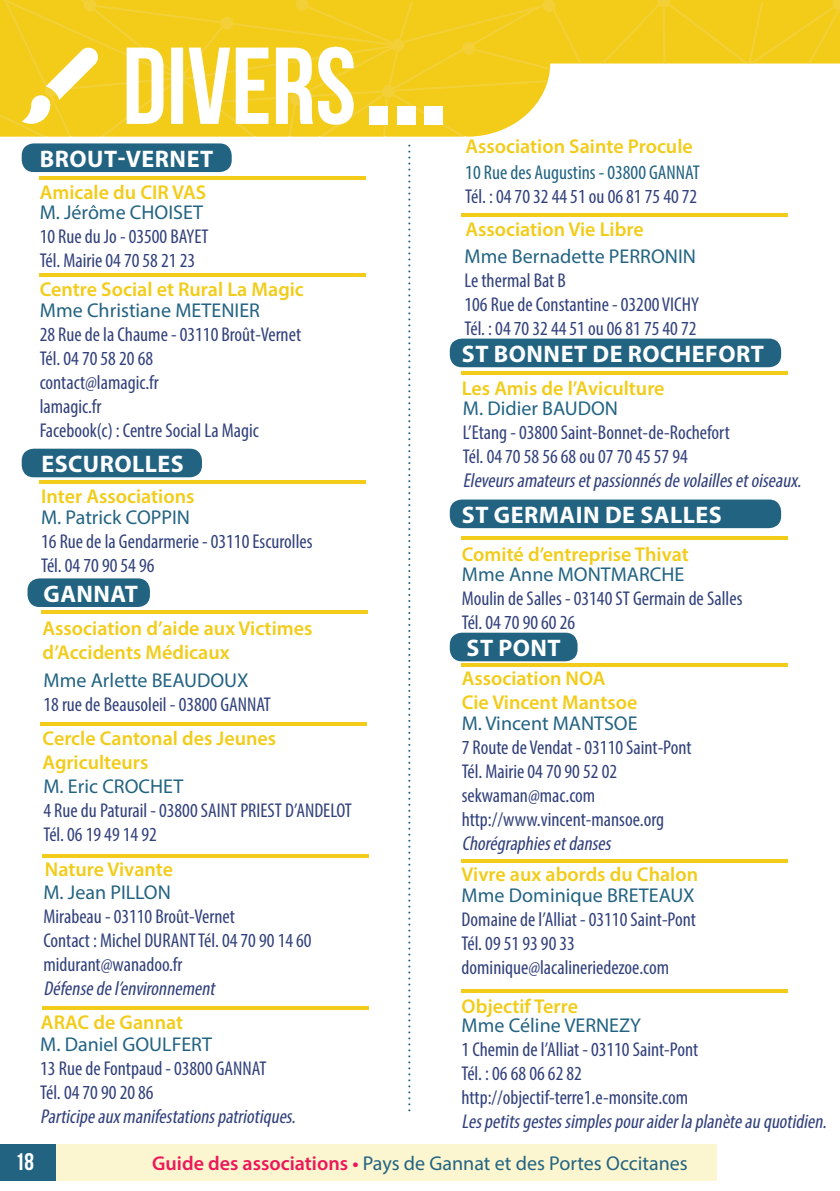
<style>
.page{position:relative;width:840px;height:1191px;background:#fff}
.page>*{position:absolute;margin:0;border:0;box-sizing:border-box;transform-origin:0 0}
.t1{font:700 24px "Myriad Pro";letter-spacing:.02em;color:#fff}
.t2{font:700 24px "Bebas Neue";color:#fff}
.t3{font:condensed 20px/24px "Myriad Pro";color:#32417c}
.t4{font:600 20px/24px "Myriad Pro";color:#f2cc19}
.t5{font:20px "Myriad Pro";color:#226382}
.t6{font:italic condensed 20px "Myriad Pro";color:#32417c}
.t7{font:condensed 20px "Myriad Pro";color:#226382}
.s1{font-weight:600;color:#ee1659}
</style>
<div class="page">
<div style="left:55px;top:1144px;width:660px;height:36px;background:#fbf6cf"></div>
<div style="left:0;top:1144px;width:55px;height:36px;background:#226382"></div>
<svg style="left:0;top:0;width:839px;height:137px"></svg>
<div style="left:369px;top:107px;width:18px;height:18px;background:#fff"></div>
<div style="left:397px;top:106px;width:18px;height:19px;background:#fff"></div>
<div style="left:424px;top:106px;width:18px;height:19px;background:#fff"></div>
<hr style="left:40px;top:176px;width:326px;height:4px;background:#f2cc19">
<hr style="left:461px;top:536px;width:326px;height:4px;background:#f2cc19">
<hr style="left:461px;top:663px;width:326px;height:4px;background:#f2cc19">
<hr style="left:461px;top:859px;width:326px;height:4px;background:#f2cc19">
<hr style="left:40px;top:273px;width:326px;height:3px;background:#f2cc19">
<hr style="left:40px;top:481px;width:326px;height:3px;background:#f2cc19">
<svg style="left:43px;top:854px;width:326px;height:3px"></svg>
<div style="left:22px;top:143px;width:209px;height:29px;background:#226382;border-radius:12px"></div>
<div style="left:27px;top:578px;width:123px;height:29px;background:#226382;border-radius:12px"></div>
<div style="left:449px;top:499px;width:331px;height:29px;background:#226382;border-radius:12px"></div>
<div style="left:449px;top:632px;width:128px;height:29px;background:#226382;border-radius:12px"></div>
<div style="left:22px;top:449px;width:180px;height:28px;background:#226382;border-radius:12px"></div>
<svg style="left:408px;top:145px;width:2px;height:966px"></svg>
<hr style="left:461px;top:371px;width:326px;height:4px;background:#f2cc19">
<div style="left:449px;top:338px;width:331px;height:29px;background:#226382;border-radius:12px"></div>
<hr style="left:42px;top:610px;width:326px;height:4px;background:#f2cc19">
<hr style="left:461px;top:213px;width:326px;height:4px;background:#f2cc19">
<hr style="left:42px;top:1006px;width:326px;height:4px;background:#f2cc19">
<hr style="left:461px;top:989px;width:326px;height:4px;background:#f2cc19">
<hr style="left:41px;top:722px;width:325px;height:4px;background:#f2cc19">
<p class="t1" style="left:40px;top:143px;width:175px">BROUT-VERNET</p>
<p class="t4" style="left:40px;top:180px;width:168px">Amicale du CIR VAS</p>
<p class="t5" style="left:40px;top:200px;width:165px">M. Jérôme CHOISET</p>
<p class="t3" style="left:40px;top:224px;width:170px">10 Rue du Jo - 03500 BAYET<br>Tél. Mairie 04 70 58 21 23</p>
<p class="t4" style="left:40px;top:277px;width:265px">Centre Social et Rural La Magic</p>
<p class="t5" style="left:40px;top:298px;width:222px">Mme Christiane METENIER</p>
<p class="t3" style="left:40px;top:322px;width:263px">28 Rue de la Chaume - 03110 Broût-Vernet<br>Tél. 04 70 58 20 68<br>contact@lamagic.fr<br>lamagic.fr<br>Facebook(c) : Centre Social La Magic</p>
<p class="t1" style="left:41px;top:448px;width:144px">ESCUROLLES</p>
<p class="t4" style="left:41px;top:484px;width:155px">Inter Associations</p>
<p class="t5" style="left:41px;top:505px;width:150px">M. Patrick COPPIN</p>
<p class="t3" style="left:41px;top:529px;width:273px">16 Rue de la Gendarmerie - 03110 Escurolles<br>Tél. 04 70 90 54 96</p>
<p class="t1" style="left:44px;top:578px;width:96px">GANNAT</p>
<p class="t4" style="left:43px;top:615px;width:271px">Association d’aide aux Victimes d’Accidents Médicaux</p>
<p class="t5" style="left:43px;top:668px;width:206px">Mme Arlette BEAUDOUX</p>
<p class="t3" style="left:43px;top:692px;width:229px">18 rue de Beausoleil - 03800 GANNAT</p>
<p class="t4" style="left:43px;top:726px;width:235px">Cercle Cantonal des Jeunes<br>Agriculteurs</p>
<p class="t5" style="left:43px;top:773px;width:141px">M. Eric CROCHET</p>
<p class="t3" style="left:43px;top:798px;width:310px">4 Rue du Paturail - 03800 SAINT PRIEST D’ANDELOT<br>Tél. 06 19 49 14 92</p>
<p class="t4" style="left:45px;top:857px;width:130px">Nature Vivante</p>
<p class="t5" style="left:43px;top:879px;width:129px">M. Jean PILLON</p>
<p class="t3" style="left:43px;top:904px;width:269px">Mirabeau - 03110 Broût-Vernet<br>Contact : Michel DURANT Tél. 04 70 90 14 60 midurant@wanadoo.fr</p>
<p class="t6" style="left:43px;top:976px;width:177px">Défensedel’environnement</p>
<p class="t4" style="left:41px;top:1009px;width:144px">ARAC de Gannat</p>
<p class="t5" style="left:40px;top:1032px;width:173px">M. Daniel GOULFERT</p>
<p class="t3" style="left:40px;top:1056px;width:227px">13 Rue de Fontpaud - 03800 GANNAT<br>Tél. 04 70 90 20 86</p>
<p class="t6" style="left:40px;top:1104px;width:260px">Participeauxmanifestationspatriotiques.</p>
<p class="t4" style="left:465px;top:134px;width:229px">Association Sainte Procule</p>
<p class="t7" style="left:465px;top:161px;width:236px">10 Rue des Augustins - 03800 GANNAT</p>
<p class="t3" style="left:465px;top:184px;width:233px">Tél. : 04 70 32 44 51 ou 06 81 75 40 72</p>
<p class="t4" style="left:465px;top:217px;width:180px">Association Vie Libre</p>
<p class="t5" style="left:464px;top:244px;width:233px">Mme Bernadette PERRONIN</p>
<p class="t3" style="left:464px;top:268px;width:236px">Le thermal Bat B<br>106 Rue de Constantine - 03200 VICHY<br>Tél. : 04 70 32 44 51 ou 06 81 75 40 72</p>
<p class="t1" style="left:461px;top:338px;width:303px">ST BONNET DE ROCHEFORT</p>
<p class="t4" style="left:461px;top:375px;width:204px">Les Amis de l’Aviculture</p>
<p class="t5" style="left:462px;top:396px;width:156px">M. Didier BAUDON</p>
<p class="t3" style="left:462px;top:420px;width:268px">L’Etang - 03800 Saint-Bonnet-de-Rochefort<br>Tél. 04 70 58 56 68 ou 07 70 45 57 94</p>
<p class="t6" style="left:462px;top:468px;width:343px">Eleveursamateursetpassionnésdevolaillesetoiseaux.</p>
<p class="t1" style="left:461px;top:499px;width:261px">ST GERMAIN DE SALLES</p>
<p class="t4" style="left:461px;top:542px;width:228px">Comité d’entreprise Thivat</p>
<p class="t5" style="left:461px;top:561px;width:224px">Mme Anne MONTMARCHE</p>
<p class="t3" style="left:461px;top:585px;width:282px">Moulin de Salles - 03140 ST Germain de Salles<br>Tél. 04 70 90 60 26</p>
<p class="t1" style="left:466px;top:632px;width:95px">ST PONT</p>
<p class="t4" style="left:461px;top:666px;width:177px">Association NOA<br>Cie Vincent Mantsoe</p>
<p class="t5" style="left:461px;top:710px;width:177px">M. Vincent MANTSOE</p>
<p class="t3" style="left:461px;top:734px;width:231px">7 Route de Vendat - 03110 Saint-Pont<br>Tél. Mairie 04 70 90 52 02 sekwaman@mac.com http://www.vincent-mansoe.org</p>
<p class="t6" style="left:461px;top:831px;width:154px">Chorégraphiesetdanses</p>
<p class="t5" style="left:461px;top:883px;width:234px">Mme Dominique BRETEAUX</p>
<p class="t3" style="left:461px;top:907px;width:235px">Domaine de l’Alliat - 03110 Saint-Pont<br>Tél. 09 51 93 90 33 dominique@lacalineriedezoe.com</p>
<p class="t4" style="left:461px;top:862px;width:238px">Vivre aux abords du Chalon</p>
<p class="t4" style="left:461px;top:993px;width:118px">Objectif Terre</p>
<p class="t5" style="left:461px;top:1013px;width:181px">Mme Céline VERNEZY</p>
<p class="t3" style="left:461px;top:1037px;width:238px">1 Chemin de l’Alliat - 03110 Saint-Pont<br>Tél. : 06 68 06 62 82 http://objectif-terre1.e-monsite.com</p>
<p class="t6" style="left:461px;top:1109px;width:370px">Lespetitsgestessimplespouraiderlaplanèteau quotidien.</p>
<p class="t2" style="left:15px;top:1148px;width:21px">18</p>
<p class="t5" style="left:152px;top:1150px;width:537px"><span class="s1">Guide des associations •</span> Pays de Gannat et des Portes Occitanes</p>
</div>
